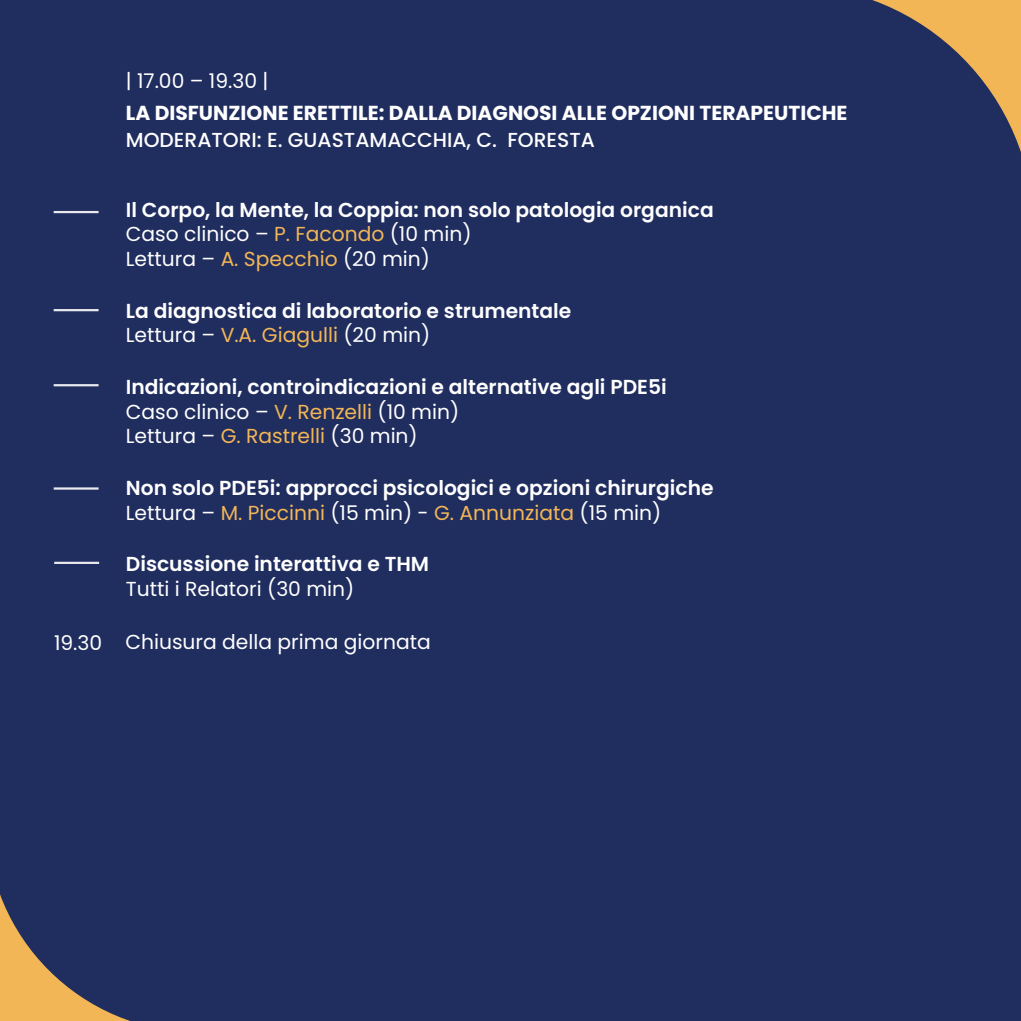
<style>
.page{position:relative;width:1021px;height:1021px;background:#fff}
.page>*{position:absolute;margin:0;border:0;box-sizing:border-box;transform-origin:0 0}
.t1{font:600 20.25px/24.8px "Poppins";color:#fff}
.t2{font:20.25px "Poppins";color:#fff}
.t3{font:700 20.25px "Poppins";color:#fff}
.t4{font:500 20.25px "Poppins";color:#fff}
.s1{font-weight:400}
.s2{font-weight:400;color:#f2b656}
</style>
<div class="page">
<div style="left:0;top:0;width:1020px;height:1020px;background:#202d5f"></div>
<hr style="left:54px;top:211px;width:45px;height:2px;background:#fff">
<hr style="left:54px;top:309px;width:45px;height:2px;background:#fff">
<hr style="left:54px;top:384px;width:45px;height:2px;background:#fff">
<hr style="left:54px;top:487px;width:45px;height:2px;background:#fff">
<hr style="left:54px;top:561px;width:45px;height:3px;background:#fff">
<p class="t2" style="left:126px;top:69px;width:144px">| 17.00 – 19.30 |</p>
<p class="t3" style="left:126px;top:102px;width:723px">LA DISFUNZIONE ERETTILE: DALLA DIAGNOSI ALLE OPZIONI TERAPEUTICHE</p>
<p class="t4" style="left:126px;top:129px;width:470px">MODERATORI: E. GUASTAMACCHIA, C. FORESTA</p>
<p class="t1" style="left:126px;top:197px;width:589px">Il Corpo, la Mente, la Coppia: non solo patologia organica<br><span class="s1">Caso clinico –</span> <span class="s2">P. Facondo</span> <span class="s1">(10 min)<br>Lettura –</span> <span class="s2">A. Specchio</span> <span class="s1">(20 min)</span></p>
<p class="t1" style="left:126px;top:298px;width:447px">La diagnostica di laboratorio e strumentale<br><span class="s1">Lettura –</span> <span class="s2">V.A. Giagulli</span> <span class="s1">(20 min)</span></p>
<p class="t1" style="left:126px;top:374px;width:542px">Indicazioni, controindicazioni e alternative agli PDE5i<br><span class="s1">Caso clinico –</span> <span class="s2">V. Renzelli</span> <span class="s1">(10 min)<br>Lettura –</span> <span class="s2">G. Rastrelli</span> <span class="s1">(30 min)</span></p>
<p class="t1" style="left:126px;top:475px;width:589px">Non solo PDE5i: approcci psicologici e opzioni chirurgiche<br><span class="s1">Lettura –</span> <span class="s2">M. Piccinni</span> <span class="s1">(15 min) -</span> <span class="s2">G. Annunziata</span> <span class="s1">(15 min)</span></p>
<p class="t1" style="left:126px;top:552px;width:305px">Discussione interattiva e THM</p>
<p class="t2" style="left:126px;top:577px;width:230px">Tutti i Relatori (30 min)</p>
<p class="t2" style="left:54px;top:630px;width:378px">19.30 Chiusura della prima giornata</p>
</div>
